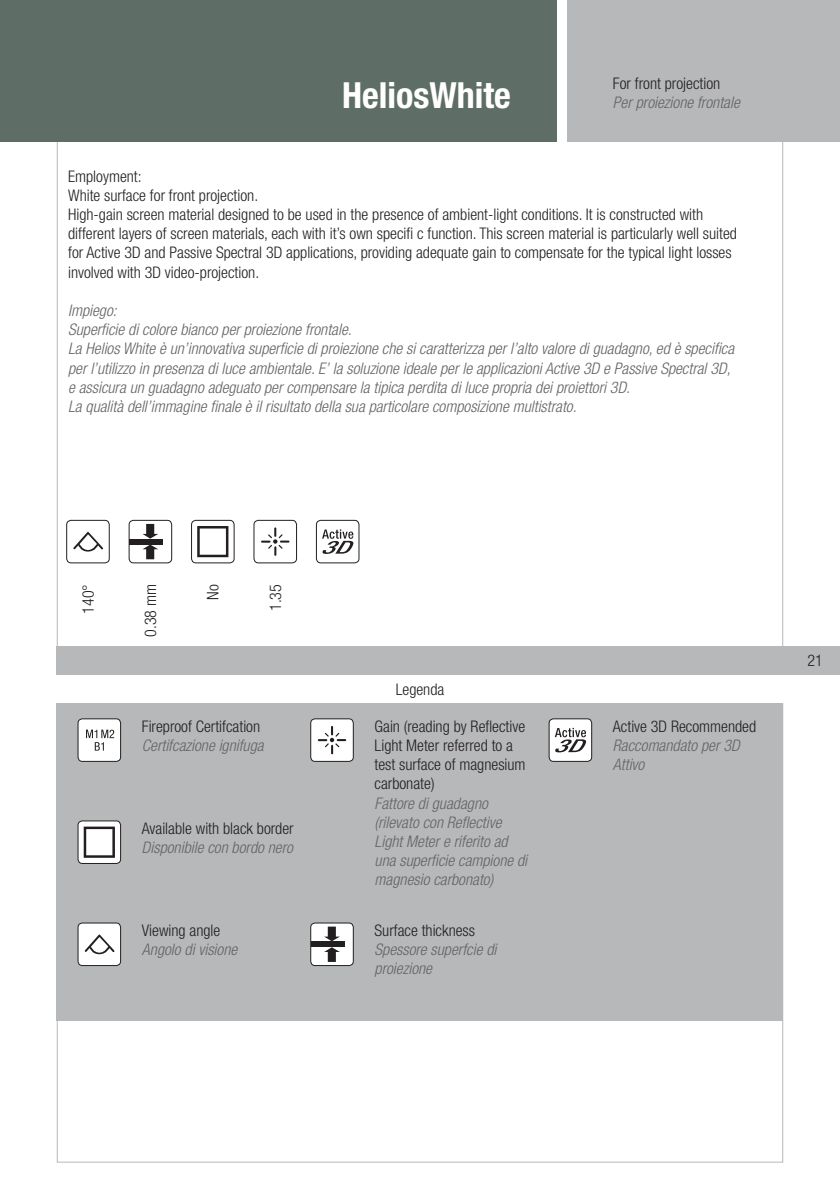
<style>
.page{position:relative;width:840px;height:1191px;background:#fff}
.page>*{position:absolute;margin:0;border:0;box-sizing:border-box;transform-origin:0 0}
.t1{font:700 condensed 36px "Helvetica Neue LT Pro";color:#fff}
.t2{font:italic 300 condensed 16px/19.2px "Helvetica Neue LT Pro";color:#636466}
.t3{font:300 condensed 16px/19.2px "Helvetica Neue LT Pro";color:#231f20}
</style>
<div class="page">
<div style="left:0;top:0;width:556px;height:142px;background:#5e6e66"></div>
<div style="left:567px;top:0;width:272px;height:142px;background:#b6b8ba"></div>
<div style="left:57px;top:703px;width:725px;height:317px;background:#b6b8ba"></div>
<div style="left:57px;top:646px;width:782px;height:29px;background:#b6b8ba"></div>
<div style="left:78px;top:719px;width:42px;height:42px;background:#fff;border-radius:4px"></div>
<div style="left:77px;top:718px;width:44px;height:44px;border:1px solid #231f20;border-radius:4px"></div>
<svg style="left:86px;top:729px;width:28px;height:21px"></svg>
<div style="left:78px;top:821px;width:42px;height:42px;background:#fff;border-radius:4px"></div>
<div style="left:77px;top:820px;width:44px;height:44px;border:1px solid #231f20;border-radius:4px"></div>
<svg style="left:84px;top:826px;width:31px;height:31px"></svg>
<div style="left:78px;top:923px;width:42px;height:42px;background:#fff;border-radius:4px"></div>
<div style="left:77px;top:922px;width:44px;height:44px;border:1px solid #231f20;border-radius:4px"></div>
<svg style="left:85px;top:934px;width:29px;height:20px"></svg>
<div style="left:310px;top:719px;width:43px;height:42px;background:#fff;border-radius:4px"></div>
<div style="left:310px;top:718px;width:43px;height:44px;border:1px solid #231f20;border-radius:4px"></div>
<svg style="left:317px;top:726px;width:29px;height:28px"></svg>
<div style="left:310px;top:923px;width:43px;height:42px;background:#fff;border-radius:4px"></div>
<div style="left:310px;top:922px;width:43px;height:44px;border:1px solid #231f20;border-radius:4px"></div>
<div style="left:311px;top:941px;width:34px;height:6px;background:#231f20"></div>
<svg style="left:324px;top:926px;width:16px;height:36px"></svg>
<div style="left:549px;top:719px;width:42px;height:42px;background:#fff;border-radius:4px"></div>
<div style="left:548px;top:718px;width:44px;height:44px;border:1px solid #231f20;border-radius:4px"></div>
<svg style="left:554px;top:728px;width:33px;height:24px"></svg>
<div style="left:66px;top:520px;width:44px;height:43px;border:1px solid #231f20;border-radius:4px"></div>
<svg style="left:73px;top:532px;width:30px;height:19px"></svg>
<div style="left:128px;top:520px;width:44px;height:43px;border:1px solid #231f20;border-radius:4px"></div>
<div style="left:129px;top:539px;width:34px;height:5px;background:#231f20"></div>
<svg style="left:142px;top:524px;width:16px;height:35px"></svg>
<div style="left:191px;top:520px;width:43px;height:43px;border:1px solid #231f20;border-radius:4px"></div>
<svg style="left:197px;top:526px;width:31px;height:31px"></svg>
<div style="left:253px;top:520px;width:44px;height:43px;border:1px solid #231f20;border-radius:4px"></div>
<svg style="left:261px;top:527px;width:28px;height:29px"></svg>
<div style="left:316px;top:520px;width:43px;height:43px;border:1px solid #231f20;border-radius:4px"></div>
<svg style="left:322px;top:529px;width:32px;height:25px"></svg>
<h1 class="t1" style="left:342px;top:73px;width:170px">HeliosWhite</h1>
<p class="t3" style="left:612px;top:73px;width:109px">For front projection</p>
<p class="t2" style="left:612px;top:93px;width:128px">Per proiezione frontale</p>
<p class="t3" style="left:68px;top:166px;width:670px">Employment:<br>White surface for front projection.<br>High-gain screen material designed to be used in the presence of ambient-light conditions. It is constructed with different layers of screen materials, each with it’s own specifi c function. This screen material is particularly well suited for Active 3D and Passive Spectral 3D applications, providing adequate gain to compensate for the typical light losses involved with 3D video-projection.</p>
<p class="t2" style="left:68px;top:301px;width:667px">Impiego:<br>Superficie di colore bianco per proiezione frontale.<br>La Helios White è un’innovativa superficie di proiezione che si caratterizza per l’alto valore di guadagno, ed è specifica per l’utilizzo in presenza di luce ambientale. E’ la soluzione ideale per le applicazioni Active 3D e Passive Spectral 3D, e assicura un guadagno adeguato per compensare la tipica perdita di luce propria dei proiettori 3D.<br>La qualità dell’immagine finale è il risultato della sua particolare composizione multistrato.</p>
<p class="t3" style="left:78px;top:613px;width:31px;rotate:-90deg">140°</p>
<p class="t3" style="left:141px;top:637px;width:54px;rotate:-90deg">0.38 mm</p>
<p class="t3" style="left:203px;top:599px;width:17px;rotate:-90deg">No</p>
<p class="t3" style="left:265px;top:611px;width:28px;rotate:-90deg">1.35</p>
<p class="t3" style="left:142px;top:716px;width:120px">Fireproof Certifcation</p>
<p class="t2" style="left:142px;top:736px;width:123px">Certifcazione ignifuga</p>
<p class="t3" style="left:142px;top:818px;width:153px">Available with black border</p>
<p class="t2" style="left:142px;top:838px;width:152px">Disponibile con bordo nero</p>
<p class="t3" style="left:142px;top:920px;width:80px">Viewing angle</p>
<p class="t2" style="left:142px;top:940px;width:97px">Angolo di visione</p>
<p class="t3" style="left:395px;top:679px;width:50px">Legenda</p>
<p class="t3" style="left:374px;top:716px;width:152px">Gain (reading by Reflective<br>Light Meter referred to a test surface of magnesium carbonate)</p>
<p class="t2" style="left:374px;top:793px;width:154px">Fattore di guadagno (rilevato con Reflective<br>Light Meter e riferito ad una superficie campione di magnesio carbonato)</p>
<p class="t3" style="left:374px;top:920px;width:102px">Surface thickness</p>
<p class="t2" style="left:374px;top:940px;width:123px">Spessore superfcie di proiezione</p>
<p class="t3" style="left:612px;top:716px;width:145px">Active 3D Recommended</p>
<p class="t2" style="left:612px;top:736px;width:128px">Raccomandato per 3D<br>Attivo</p>
<p class="t3" style="left:807px;top:651px;width:17px">21</p>
</div>
